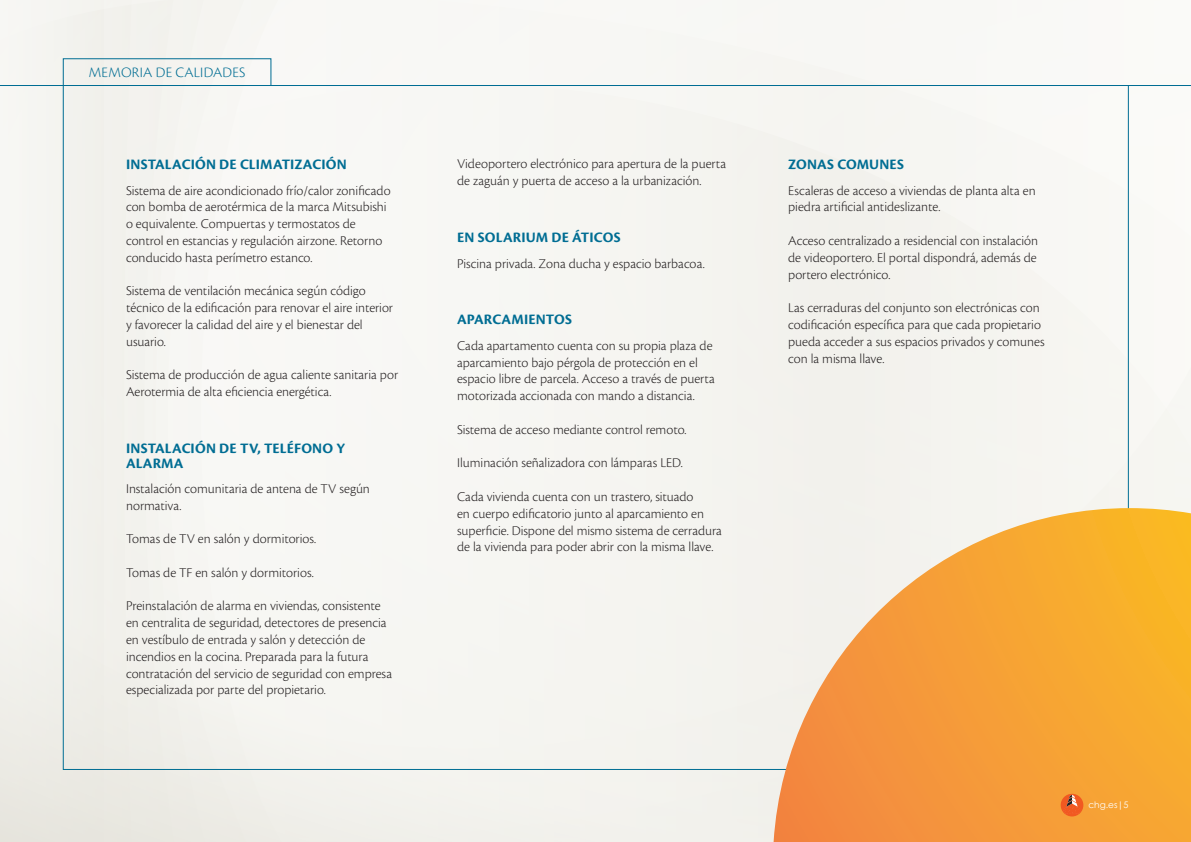
<style>
.page{position:relative;width:1191px;height:842px;background:#f6f5f1}
.page>*{position:absolute;margin:0;border:0;box-sizing:border-box;transform-origin:0 0}
.t1{font:700 15px/14.4px "Cronos Pro";letter-spacing:.01em;color:#006d93}
.t2{font:300 15px "Cronos Pro";letter-spacing:.015em;color:#006d93}
.t3{font:300 14px/16.8px "Cronos Pro";color:#231f20}
.t4{font:9px "Century Gothic";color:#fff}
</style>
<div class="page">
<hr style="left:0;top:85px;width:1191px;height:1px;background:#006d93">
<svg style="left:773px;top:508px;width:418px;height:334px"></svg>
<div style="left:63px;top:58px;width:208px;height:28px;border:1px solid #006d93"></div>
<div style="left:1060px;top:794px;width:23px;height:22px;background:#f15921;border-radius:50%"></div>
<svg style="left:1063px;top:795px;width:17px;height:18px"></svg>
<p class="t2" style="left:89px;top:64px;width:158px">MEMORIA DE CALIDADES</p>
<p class="t1" style="left:126px;top:158px;width:222px">INSTALACIÓN DE CLIMATIZACIÓN</p>
<p class="t3" style="left:126px;top:182px;width:266px">Sistema de aire acondicionado frío/calor zonificado con bomba de aerotérmica de la marca Mitsubishi o equivalente. Compuertas y termostatos de control en estancias y regulación airzone. Retorno conducido hasta perímetro estanco.</p>
<p class="t3" style="left:126px;top:282px;width:269px">Sistema de ventilación mecánica según código técnico de la edificación para renovar el aire interior y favorecer la calidad del aire y el bienestar del usuario.</p>
<p class="t3" style="left:126px;top:366px;width:274px">Sistema de producción de agua caliente sanitaria por<br>Aerotermia de alta eficiencia energética.</p>
<p class="t1" style="left:126px;top:441px;width:220px">INSTALACIÓN DE TV, TELÉFONO Y<br>ALARMA</p>
<p class="t3" style="left:126px;top:480px;width:245px">Instalación comunitaria de antena de TV según normativa.</p>
<p class="t3" style="left:126px;top:530px;width:192px">Tomas de TV en salón y dormitorios.</p>
<p class="t3" style="left:126px;top:564px;width:189px">Tomas de TF en salón y dormitorios.</p>
<p class="t3" style="left:126px;top:598px;width:267px">Preinstalación de alarma en viviendas, consistente en centralita de seguridad, detectores de presencia en vestíbulo de entrada y salón y detección de incendios en la cocina. Preparada para la futura contratación del servicio de seguridad con empresa especializada por parte del propietario.</p>
<p class="t3" style="left:457px;top:156px;width:270px">Videoportero electrónico para apertura de la puerta de zaguán y puerta de acceso a la urbanización.</p>
<p class="t1" style="left:457px;top:231px;width:165px">EN SOLARIUM DE ÁTICOS</p>
<p class="t3" style="left:457px;top:255px;width:249px">Piscina privada. Zona ducha y espacio barbacoa.</p>
<p class="t1" style="left:457px;top:313px;width:116px">APARCAMIENTOS</p>
<p class="t3" style="left:457px;top:337px;width:259px">Cada apartamento cuenta con su propia plaza de aparcamiento bajo pérgola de protección en el espacio libre de parcela. Acceso a través de puerta motorizada accionada con mando a distancia.</p>
<p class="t3" style="left:457px;top:421px;width:231px">Sistema de acceso mediante control remoto.</p>
<p class="t3" style="left:457px;top:455px;width:227px">Iluminación señalizadora con lámparas LED.</p>
<p class="t3" style="left:457px;top:488px;width:266px">Cada vivienda cuenta con un trastero, situado<br>en cuerpo edificatorio junto al aparcamiento en superficie. Dispone del mismo sistema de cerradura de la vivienda para poder abrir con la misma llave.</p>
<p class="t1" style="left:788px;top:158px;width:117px">ZONAS COMUNES</p>
<p class="t3" style="left:788px;top:182px;width:249px">Escaleras de acceso a viviendas de planta alta en piedra artificial antideslizante.</p>
<p class="t3" style="left:788px;top:232px;width:252px;text-align:justify">Acceso centralizado a residencial con instalación de videoportero. El portal dispondrá, además de portero electrónico.</p>
<p class="t3" style="left:788px;top:299px;width:258px">Las cerraduras del conjunto son electrónicas con codificación específica para que cada propietario pueda acceder a sus espacios privados y comunes con la misma llave.</p>
<p class="t4" style="left:1088px;top:799px;width:42px">chg.es|5</p>
</div>
